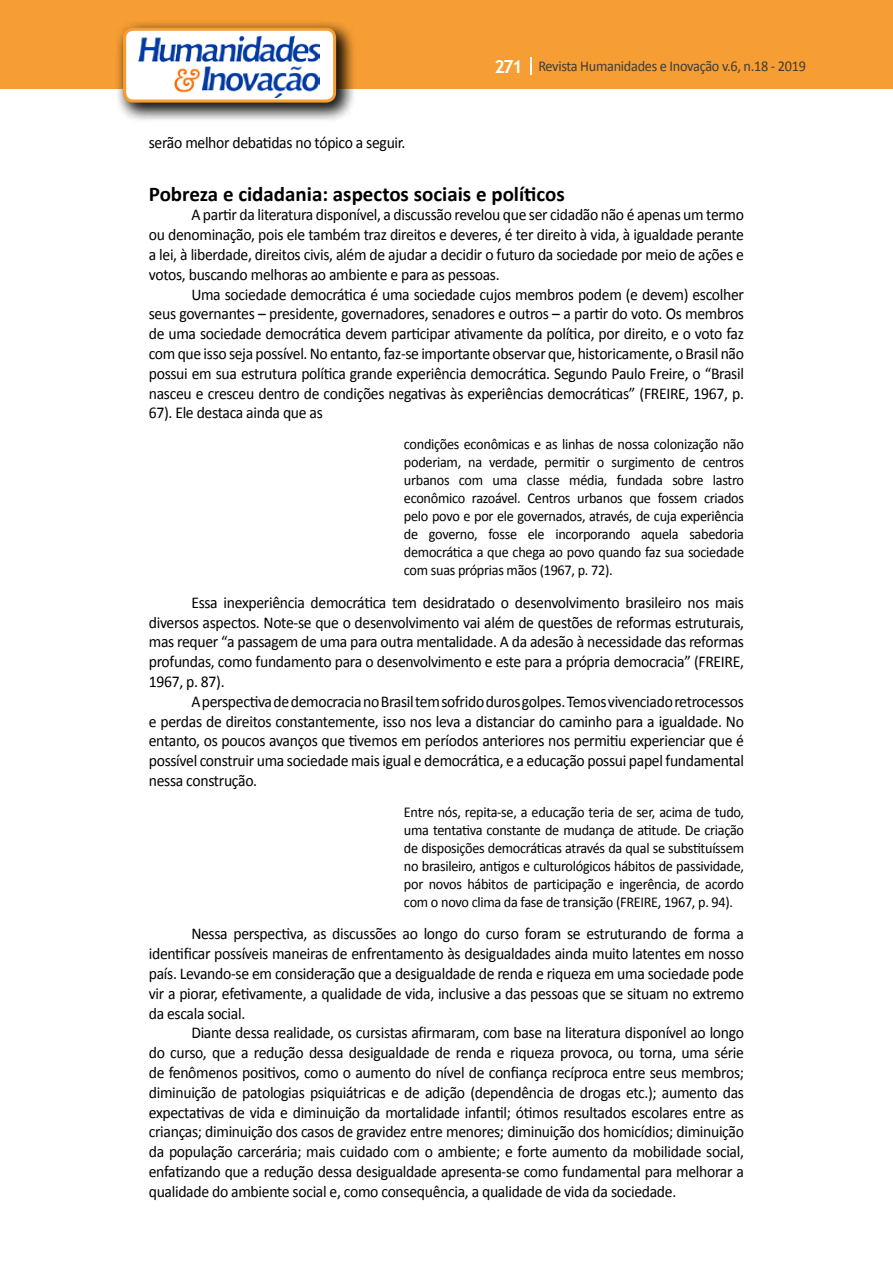
<style>
.page{position:relative;width:893px;height:1263px;background:#fff}
.page>*{position:absolute;margin:0;border:0;box-sizing:border-box;transform-origin:0 0}
.t1{font:700 21px "Calibri";color:#000}
.t2{font:16.5px/19.8px "Calibri";letter-spacing:-.02em;color:#000;text-align:justify;scale:.95 1}
.t3{font:15px/18px "Calibri";letter-spacing:-.02em;color:#000;text-align:justify;scale:.95 1}
.t4{font:15px "Calibri";letter-spacing:-.02em;color:#3c3c3b;scale:.95 1}
.s1{font-family:"Trebuchet MS";font-weight:700;font-size:18px;color:#fff}
</style>
<div class="page">
<div style="left:0;top:0;width:893px;height:88px;background:#f69e34"></div>
<svg style="left:530px;top:57px;width:2px;height:18px"></svg>
<div style="left:115px;top:19px;width:241px;height:104px;background:#000;opacity:.75"></div>
<div style="left:125px;top:29px;width:210px;height:72px;background:#fff;border-radius:9px"></div>
<img style="left:138px;top:35px;width:181px;height:62px">
<div style="left:123px;top:28px;width:213px;height:75px;border:3px solid #f69e34;border-radius:9px"></div>
<p class="t4" style="left:495px;top:57px;width:329px"><span class="s1">271</span> Revista Humanidades e Inovação v.6, n.18 - 2019</p>
<p class="t2" style="left:149px;top:133px;width:272px">serão melhor debatidas no tópico a seguir.</p>
<p class="t1" style="left:149px;top:179px;width:418px">Pobreza e cidadania: aspectos sociais e políticos</p>
<p class="t2" style="left:149px;top:205px;width:628px;text-indent:43px">A partir da literatura disponível, a discussão revelou que ser cidadão não é apenas um termo ou denominação, pois ele também traz direitos e deveres, é ter direito à vida, à igualdade perante a lei, à liberdade, direitos civis, além de ajudar a decidir o futuro da sociedade por meio de ações e votos, buscando melhoras ao ambiente e para as pessoas.</p>
<p class="t2" style="left:149px;top:284px;width:628px;text-indent:43px">Uma sociedade democrática é uma sociedade cujos membros podem (e devem) escolher seus governantes – presidente, governadores, senadores e outros – a partir do voto. Os membros de uma sociedade democrática devem participar ativamente da política, por direito, e o voto faz com que isso seja possível. No entanto, faz-se importante observar que, historicamente, o Brasil não possui em sua estrutura política grande experiência democrática. Segundo Paulo Freire, o “Brasil nasceu e cresceu dentro de condições negativas às experiências democráticas” (FREIRE, 1967, p.<br>67). Ele destaca ainda que as</p>
<p class="t3" style="left:404px;top:435px;width:360px">condições econômicas e as linhas de nossa colonização não poderiam, na verdade, permitir o surgimento de centros urbanos com uma classe média, fundada sobre lastro econômico razoável. Centros urbanos que fossem criados pelo povo e por ele governados, através, de cuja experiência de governo, fosse ele incorporando aquela sabedoria democrática a que chega ao povo quando faz sua sociedade com suas próprias mãos (1967, p. 72).</p>
<p class="t2" style="left:149px;top:592px;width:628px;text-indent:43px">Essa inexperiência democrática tem desidratado o desenvolvimento brasileiro nos mais diversos aspectos. Note-se que o desenvolvimento vai além de questões de reformas estruturais, mas requer “a passagem de uma para outra mentalidade. A da adesão à necessidade das reformas profundas, como fundamento para o desenvolvimento e este para a própria democracia” (FREIRE, 1967, p. 87).</p>
<p class="t2" style="left:149px;top:691px;width:628px;text-indent:43px">A perspectiva de democracia no Brasil tem sofrido duros golpes. Temos vivenciado retrocessos e perdas de direitos constantemente, isso nos leva a distanciar do caminho para a igualdade. No entanto, os poucos avanços que tivemos em períodos anteriores nos permitiu experienciar que é possível construir uma sociedade mais igual e democrática, e a educação possui papel fundamental nessa construção.</p>
<p class="t3" style="left:404px;top:803px;width:360px">Entre nós, repita-se, a educação teria de ser, acima de tudo, uma tentativa constante de mudança de atitude. De criação de disposições democráticas através da qual se substituíssem no brasileiro, antigos e culturológicos hábitos de passividade, por novos hábitos de participação e ingerência, de acordo com o novo clima da fase de transição (FREIRE, 1967, p. 94).</p>
<p class="t2" style="left:149px;top:924px;width:628px;text-indent:43px">Nessa perspectiva, as discussões ao longo do curso foram se estruturando de forma a identificar possíveis maneiras de enfrentamento às desigualdades ainda muito latentes em nosso país. Levando-se em consideração que a desigualdade de renda e riqueza em uma sociedade pode vir a piorar, efetivamente, a qualidade de vida, inclusive a das pessoas que se situam no extremo da escala social.</p>
<p class="t2" style="left:149px;top:1023px;width:628px;text-indent:43px">Diante dessa realidade, os cursistas afirmaram, com base na literatura disponível ao longo do curso, que a redução dessa desigualdade de renda e riqueza provoca, ou torna, uma série de fenômenos positivos, como o aumento do nível de confiança recíproca entre seus membros; diminuição de patologias psiquiátricas e de adição (dependência de drogas etc.); aumento das expectativas de vida e diminuição da mortalidade infantil; ótimos resultados escolares entre as crianças; diminuição dos casos de gravidez entre menores; diminuição dos homicídios; diminuição da população carcerária; mais cuidado com o ambiente; e forte aumento da mobilidade social, enfatizando que a redução dessa desigualdade apresenta-se como fundamental para melhorar a qualidade do ambiente social e, como consequência, a qualidade de vida da sociedade.</p>
</div>
